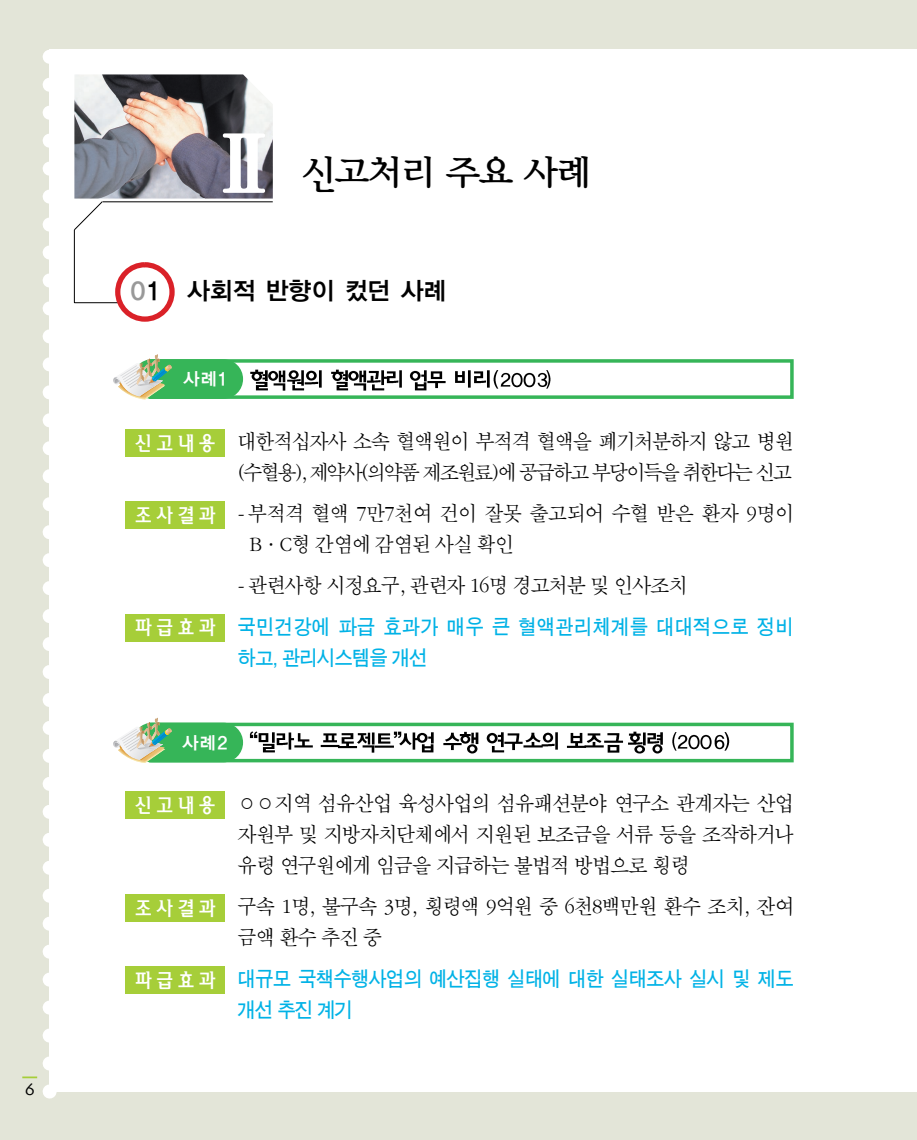
<style>
.page{position:relative;width:917px;height:1140px;background:#fff}
.page>*{position:absolute;margin:0;border:0;box-sizing:border-box;transform-origin:0 0}
.t1{font:84px "Y Mj O15";color:#fff}
.t2{font:38.5px "Y Mj O24";letter-spacing:-.14em;color:#000}
.t3{font:24.5px "YGO14";letter-spacing:-.07em;color:#000}
.t4{font:21.88px/31px "Sand Sm";letter-spacing:-.025em;color:#000;scale:.95 1}
.t5{font:21.88px/31px "Sand Sm";letter-spacing:-.055em;color:#000;scale:.95 1}
.t6{font:21px/31px "Sand Tg";letter-spacing:.03em;color:#00b2e6;scale:.95 1}
.t7{font:21px/31px "Sand Tg";letter-spacing:-.02em;color:#00b2e6;scale:.95 1}
.t8{font:19.25px "Soma M";letter-spacing:.23em;color:#fff;scale:.9 1}
.t9{font:17.5px "YGO14";color:#fff}
.s1{color:#999}
</style>
<div class="page">
<div style="left:0;top:0;width:917px;height:1139px;background:#e3e5d8"></div>
<div style="left:50px;top:50px;width:867px;height:1041px;background:#fff"></div>
<svg style="left:43px;top:57px;width:7px;height:1034px"></svg>
<div style="left:149px;top:359px;width:645px;height:40px;border:4px solid #36b558"></div>
<div style="left:132px;top:359px;width:111px;height:40px;background:#36b558;border-radius:20px"></div>
<svg style="left:113px;top:354px;width:58px;height:45px"></svg>
<div style="left:149px;top:722px;width:645px;height:40px;border:4px solid #36b558"></div>
<div style="left:132px;top:722px;width:111px;height:40px;background:#36b558;border-radius:20px"></div>
<svg style="left:113px;top:717px;width:58px;height:46px"></svg>
<img style="left:250px;top:369px;width:16px;height:22px">
<img style="left:266px;top:370px;width:19px;height:21px">
<img style="left:285px;top:370px;width:18px;height:21px">
<img style="left:303px;top:370px;width:19px;height:21px">
<img style="left:331px;top:369px;width:15px;height:22px">
<img style="left:346px;top:370px;width:20px;height:21px">
<img style="left:366px;top:370px;width:17px;height:21px">
<img style="left:383px;top:370px;width:19px;height:21px">
<img style="left:409px;top:370px;width:16px;height:21px">
<img style="left:425px;top:370px;width:21px;height:21px">
<img style="left:455px;top:370px;width:16px;height:18px">
<img style="left:474px;top:370px;width:16px;height:18px">
<img style="left:493px;top:370px;width:6px;height:19px">
<img style="left:500px;top:372px;width:9px;height:15px">
<img style="left:509px;top:372px;width:13px;height:16px">
<img style="left:522px;top:372px;width:22px;height:16px">
<img style="left:544px;top:370px;width:7px;height:19px">
<img style="left:239px;top:732px;width:17px;height:22px">
<img style="left:256px;top:732px;width:17px;height:21px">
<img style="left:273px;top:732px;width:19px;height:21px">
<img style="left:292px;top:733px;width:21px;height:15px">
<img style="left:320px;top:733px;width:16px;height:15px">
<img style="left:336px;top:733px;width:19px;height:16px">
<img style="left:355px;top:732px;width:18px;height:21px">
<img style="left:373px;top:732px;width:42px;height:21px">
<img style="left:390px;top:732px;width:23px;height:21px">
<img style="left:415px;top:732px;width:19px;height:21px">
<img style="left:443px;top:732px;width:15px;height:19px">
<img style="left:458px;top:732px;width:21px;height:22px">
<img style="left:486px;top:732px;width:16px;height:21px">
<img style="left:502px;top:732px;width:20px;height:21px">
<img style="left:522px;top:732px;width:17px;height:16px">
<img style="left:539px;top:732px;width:19px;height:18px">
<img style="left:566px;top:732px;width:17px;height:16px">
<img style="left:583px;top:733px;width:19px;height:15px">
<img style="left:602px;top:732px;width:42px;height:22px">
<img style="left:644px;top:732px;width:19px;height:22px">
<img style="left:672px;top:732px;width:5px;height:19px">
<img style="left:676px;top:733px;width:10px;height:18px">
<img style="left:686px;top:734px;width:12px;height:16px">
<img style="left:698px;top:734px;width:14px;height:16px">
<img style="left:714px;top:734px;width:9px;height:16px">
<img style="left:723px;top:732px;width:7px;height:19px">
<div style="left:126px;top:965px;width:99px;height:28px;background:#a6ce39"></div>
<div style="left:126px;top:894px;width:99px;height:27px;background:#a6ce39"></div>
<div style="left:126px;top:791px;width:99px;height:27px;background:#a6ce39"></div>
<div style="left:126px;top:614px;width:99px;height:27px;background:#a6ce39"></div>
<div style="left:126px;top:501px;width:99px;height:27px;background:#a6ce39"></div>
<div style="left:126px;top:429px;width:99px;height:27px;background:#a6ce39"></div>
<hr style="left:74px;top:302px;width:49px;height:1px;background:#000">
<hr style="left:74px;top:230px;width:1px;height:73px;background:#000">
<div style="left:118px;top:265px;width:54px;height:54px;background:#fff;border-radius:50%"></div>
<div style="left:115px;top:262px;width:60px;height:60px;border:5px solid #da2128;border-radius:50%"></div>
<svg style="left:74px;top:74px;width:199px;height:156px"></svg>
<svg style="left:22px;top:1076px;width:15px;height:3px"></svg>
<h1 class="t1" style="left:202px;top:125px;width:85px">Ⅱ</h1>
<h2 class="t2" style="left:300px;top:156px;width:295px">신고처리 주요 사례</h2>
<p class="t3" style="left:129px;top:280px;width:319px"><span class="s1">0</span>1 사회적 반향이 컸던 사례</p>
<p class="t9" style="left:183px;top:371px;width:45px">사례1</p>
<p class="t8" style="left:135px;top:434px;width:92px">신고내용</p>
<p class="t8" style="left:135px;top:506px;width:92px">조사결과</p>
<p class="t8" style="left:135px;top:619px;width:92px">파급효과</p>
<p class="t5" style="left:238px;top:427px;width:586px">대한적십자사 소속 혈액원이 부적격 혈액을 폐기처분하지 않고 병원 (수혈용), 제약사(의약품 제조원료)에 공급하고 부당이득을 취한다는 신고</p>
<p class="t4" style="left:250px;top:499px;width:574px;text-indent:-12px">- 부적격 혈액 7만7천여 건이 잘못 출고되어 수혈 받은 환자 9명이<br>B·C형 간염에 감염된 사실 확인</p>
<p class="t4" style="left:238px;top:571px;width:475px">- 관련사항 시정요구, 관련자 16명 경고처분 및 인사조치</p>
<p class="t6" style="left:238px;top:612px;width:586px">국민건강에 파급 효과가 매우 큰 혈액관리체계를 대대적으로 정비 하고, 관리시스템을 개선</p>
<p class="t9" style="left:182px;top:734px;width:48px">사례2</p>
<p class="t8" style="left:135px;top:796px;width:92px">신고내용</p>
<p class="t8" style="left:135px;top:899px;width:92px">조사결과</p>
<p class="t8" style="left:135px;top:970px;width:92px">파급효과</p>
<p class="t4" style="left:238px;top:789px;width:586px;text-align:justify">○○지역 섬유산업 육성사업의 섬유패션분야 연구소 관계자는 산업 자원부 및 지방자치단체에서 지원된 보조금을 서류 등을 조작하거나 유령 연구원에게 임금을 지급하는 불법적 방법으로 횡령</p>
<p class="t4" style="left:238px;top:891px;width:586px">구속 1명, 불구속 3명, 횡령액 9억원 중 6천8백만원 환수 조치, 잔여 금액 환수 추진 중</p>
<p class="t7" style="left:238px;top:963px;width:586px">대규모 국책수행사업의 예산집행 실태에 대한 실태조사 실시 및 제도 개선 추진 계기</p>
</div>
